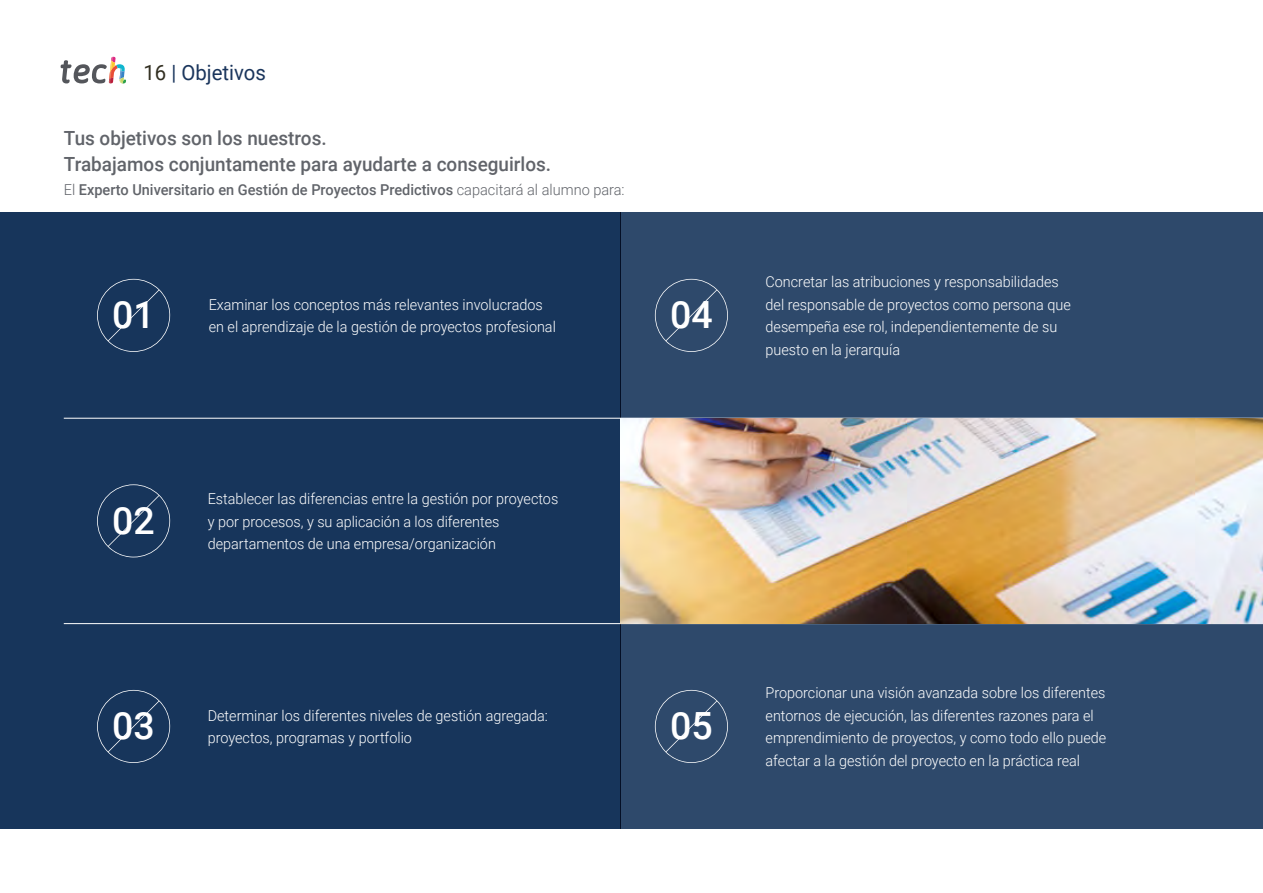
<style>
.page{position:relative;width:1263px;height:893px;background:#fff}
.page>*{position:absolute;margin:0;border:0;box-sizing:border-box;transform-origin:0 0}
.t1{font:500 37.5px "Roboto";color:#fff}
.t2{font:21px "Roboto";color:#1a355c}
.t3{font:500 19.5px/25.5px "Roboto";color:#61646a}
.t4{font:300 15px/22.5px "Roboto";color:#fff;scale:.96 1}
.t5{font:500 15px "Roboto";color:#61646a}
.s1{color:#312e20}
.s2{font-weight:300}
</style>
<div class="page">
<div style="left:0;top:213px;width:621px;height:616px;background:#17355b"></div>
<div style="left:621px;top:213px;width:642px;height:616px;background:#2e496b"></div>
<svg style="left:97px;top:279px;width:73px;height:73px"></svg>
<hr style="left:64px;top:418px;width:1199px;height:1px;background:#fff">
<hr style="left:64px;top:623px;width:1199px;height:1px;background:#fff">
<svg style="left:61px;top:57px;width:65px;height:27px"></svg>
<img style="left:621px;top:418px;width:642px;height:205px">
<svg style="left:655px;top:279px;width:73px;height:73px"></svg>
<svg style="left:655px;top:690px;width:73px;height:73px"></svg>
<svg style="left:97px;top:484px;width:73px;height:73px"></svg>
<svg style="left:97px;top:690px;width:73px;height:73px"></svg>
<h2 class="t2" style="left:144px;top:57px;width:124px"><span class="s1">16</span> | Objetivos</h2>
<h3 class="t3" style="left:64px;top:125px;width:489px">Tus objetivos son los nuestros.<br>Trabajamos conjuntamente para ayudarte a conseguirlos.</h3>
<p class="t5" style="left:64px;top:179px;width:562px"><span class="s2">El</span> Experto Universitario en Gestión de Proyectos Predictivos <span class="s2">capacitará al alumno para:</span></p>
<h1 class="t1" style="left:112px;top:288px;width:44px">01</h1>
<p class="t4" style="left:209px;top:293px;width:349px">Examinar los conceptos más relevantes involucrados</p>
<p class="t4" style="left:209px;top:315px;width:363px">en el aprendizaje de la gestión de proyectos profesional</p>
<h1 class="t1" style="left:670px;top:288px;width:44px">04</h1>
<h1 class="t1" style="left:112px;top:494px;width:44px">02</h1>
<p class="t4" style="left:208px;top:487px;width:367px">Establecer las diferencias entre la gestión por proyectos y por procesos, y su aplicación a los diferentes departamentos de una empresa/organización</p>
<h1 class="t1" style="left:112px;top:699px;width:44px">03</h1>
<p class="t4" style="left:208px;top:704px;width:356px">Determinar los diferentes niveles de gestión agregada:</p>
<p class="t4" style="left:208px;top:726px;width:214px">proyectos, programas y portfolio</p>
<h1 class="t1" style="left:670px;top:699px;width:44px">05</h1>
<p class="t4" style="left:765px;top:270px;width:319px">Concretar las atribuciones y responsabilidades del responsable de proyectos como persona que desempeña ese rol, independientemente de su puesto en la jerarquía</p>
<p class="t4" style="left:765px;top:681px;width:356px">Proporcionar una visión avanzada sobre los diferentes entornos de ejecución, las diferentes razones para el emprendimiento de proyectos, y como todo ello puede afectar a la gestión del proyecto en la práctica real</p>
</div>
